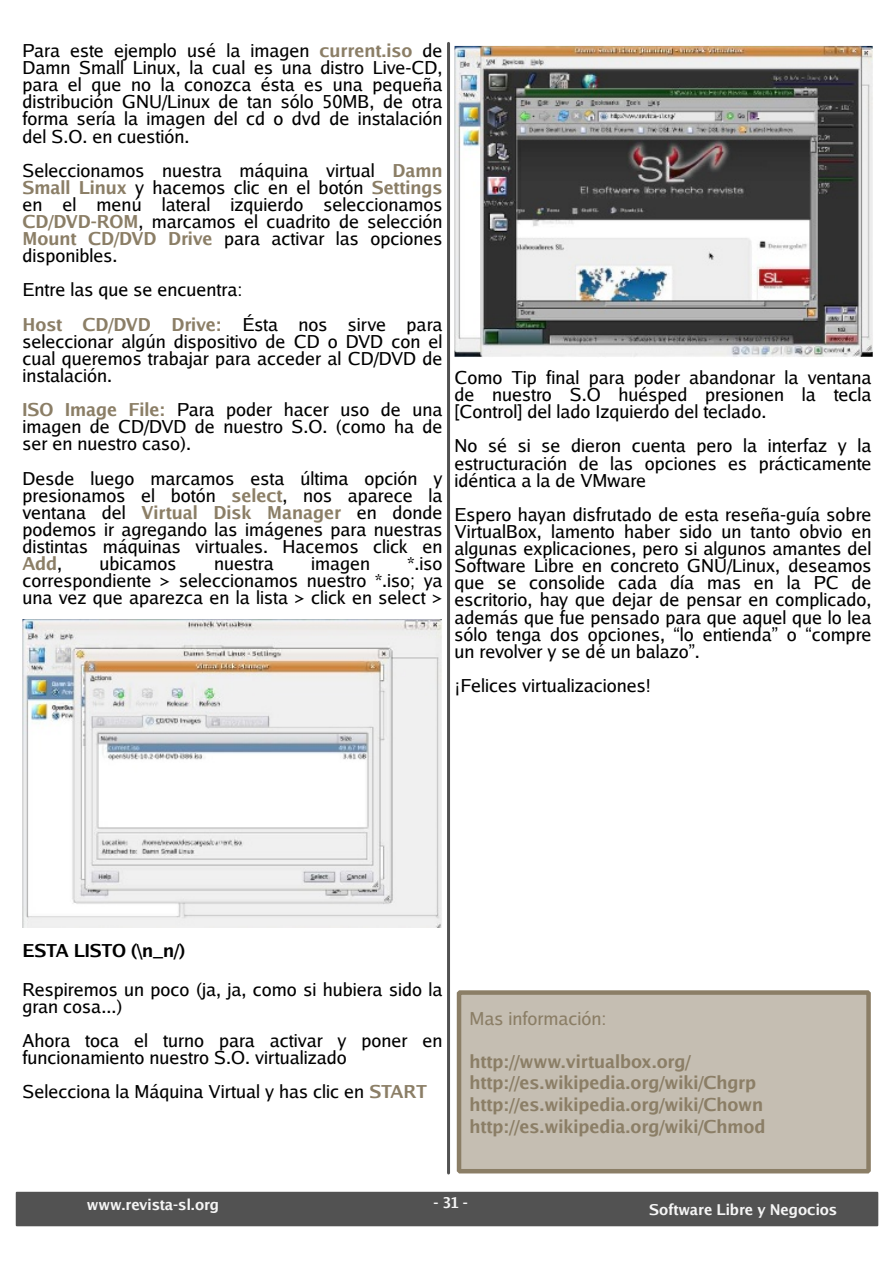
<style>
.page{position:relative;width:893px;height:1263px;background:#fff}
.page>*{position:absolute;margin:0;border:0;box-sizing:border-box;transform-origin:0 0}
.t1{font:18px/17.1px "Luxi Sans";color:#000}
.t2{font:700 18px/21.6px "Luxi Sans";color:#8b7e66}
.t3{font:700 18px "Luxi Sans";letter-spacing:-.135em;color:#000}
.t4{font:18px "Luxi Sans";color:#8b7e66}
.t5{font:700 15px "Luxi Sans";letter-spacing:-.025em;color:#f5f5f5}
.t6{font:700 15px "Luxi Sans";letter-spacing:-.17em;color:#f5f5f5}
.t7{font:700 15px "Luxi Sans";letter-spacing:-.055em;color:#f5f5f5}
.s1{font-weight:700;color:#8b7e66}
</style>
<div class="page">
<hr style="left:447px;top:43px;width:3px;height:1130px;background:#525252">
<div style="left:16px;top:1192px;width:862px;height:33px;background:#525252"></div>
<div style="left:16px;top:1192px;width:862px;height:34px;border:2px solid #525252"></div>
<img style="left:22px;top:619px;width:420px;height:309px">
<img style="left:454px;top:46px;width:419px;height:311px">
<div style="left:459px;top:992px;width:409px;height:179px;background:#c5beb2"></div>
<div style="left:457px;top:990px;width:414px;height:183px;border:4px solid #8b7e66"></div>
<p class="t1" style="left:22px;top:41px;width:422px">Para e s te e je m plo us é la im age n <span class="s1">curre nt.is o</span> de Dam n Sm allLinux, la cuale s una dis tro Live -CD, para e lq ue no la conoz ca és ta e s una pe q ue ña dis tribución GNU/Linux de tan s ólo 50MB, de otra form a s e ría la im age n de lcd o dvd de ins talación de lS.O. e n cue s tión.</p>
<p class="t1" style="left:22px;top:161px;width:421px">Se le ccionam os nue s tra m áq uina virtual <span class="s1">Dam n Sm allLinux</span> y h ace m os clic e n e lbotón <span class="s1">Se ttings </span>e n e l m e nú late ral iz q uie rdo s e le ccionam os <span class="s1">CD/DVD-ROM</span>, m arcam os e lcuadrito de s e le cción <span class="s1">Mount CD/DVD Drive</span> para activar las opcione s dis ponible s .</p>
<p class="t1" style="left:22px;top:272px;width:302px;line-height:34.2px">Entre las q ue s e e ncue ntra:<br><span class="s1">H os t CD/DVD Drive :</span> És ta nos</p>
<p class="t1" style="left:348px;top:315px;width:35px">s irve</p>
<p class="t1" style="left:22px;top:315px;width:432px;text-indent:384px">para<br>s e le ccionar algún dis pos itivo de CD o DVD con e l cualq ue re m os trabajar para acce de r alCD/DVD de ins talación.</p>
<p class="t1" style="left:22px;top:401px;width:421px"><span class="s1">ISO Im age File :</span> Para pode r h ace r us o de una im age n de CD/DVD de nue s tro S.O. (com o h a de s e re n nue stro cas o).</p>
<p class="t1" style="left:22px;top:469px;width:422px">De s de lue go m arcam os e s ta últim a opción y pre s ionam os e l botón <span class="s1">s e le ct</span>, nos apare ce la ve ntana de l <span class="s1">Virtual Dis k Manage r</span> e n donde pode m os ir agre gando las im áge ne s para nue s tras dis tintas m áq uinas virtuale s . H ace m os click e n <span class="s1">Add</span>,</p>
<p class="t1" style="left:100px;top:554px;width:75px">ubicam os</p>
<p class="t1" style="left:214px;top:554px;width:61px">nue s tra</p>
<p class="t1" style="left:311px;top:554px;width:60px">im age n</p>
<p class="t1" style="left:22px;top:554px;width:421px;text-align:justify;text-indent:385px">*.is o corre s pondie nte &gt; s e le ccionam os nue s tro *.is o; ya una ve z que apare zca e n la lista &gt; click e n se le ct&gt;</p>
<p class="t1" style="left:454px;top:368px;width:418px">Com o Tip finalpara pode r abandonar la ve ntana de</p>
<p class="t1" style="left:454px;top:386px;width:419px;text-indent:38px">nue s tro S.O h ués pe d pre s ione n la te cla [Control]de llado Iz q uie rdo de lte clado.</p>
<p class="t1" style="left:454px;top:437px;width:419px">No s é s i s e die ron cue nta pe ro la inte rfaz y la e s tructuración de las opcione s e s prácticam e nte idéntica a la de VMw are</p>
<p class="t1" style="left:454px;top:505px;width:429px">Es pe ro h ayan dis frutado de e s ta re s e ña-guía s obre VirtualBox, lam e nto h abe r s ido un tanto obvio e n algunas e xplicacione s , pe ro s i algunos am ante s de l Softw are Libre e n concre to GNU/Linux, de s e am os<br>q ue s e cons olide cada día m as e n la PC de<br>e s critorio, h ay q ue de jar de pe ns ar e n com plicado, ade m ás q ue fue pe ns ado para q ue aq ue lq ue lo le a<br>s ólo te nga dos opcione s , “lo e ntie nda” o “com pre un re volve ry s e dé un balaz o”.</p>
<p class="t1" style="left:454px;top:676px;width:199px">¡Fe lice s virtualiz acione s !</p>
<p class="t3" style="left:22px;top:939px;width:165px">ESTA LISTO (\n_ n/)</p>
<p class="t1" style="left:22px;top:980px;width:422px">Re s pire m os un poco (ja, ja, com o s i h ubie ra s ido la gran cos a...)</p>
<p class="t1" style="left:22px;top:1031px;width:421px">Ah ora toca e l turno para activar y pone r e n funcionam ie nto nue s tro S.O. virtualiz ado</p>
<p class="t1" style="left:22px;top:1083px;width:408px">Se le cciona la Máq uina Virtualy h as clic e n <span class="s1">START</span></p>
<p class="t4" style="left:470px;top:1007px;width:138px">Mas inform ación:</p>
<p class="t2" style="left:470px;top:1050px;width:296px">h ttp://w w w .virtualbox.org/<br>h ttp://e s .w ik ipe dia.org/w ik i/Ch grp h ttp://e s .w ik ipe dia.org/w ik i/Ch ow n h ttp://e s .w ik ipe dia.org/w ik i/Ch m od</p>
<p class="t6" style="left:87px;top:1195px;width:134px">w w w.re vis ta-s l.org</p>
<p class="t7" style="left:434px;top:1193px;width:35px">-31-</p>
<p class="t5" style="left:649px;top:1200px;width:186px">Softw are Libre y Ne gocios</p>
</div>
